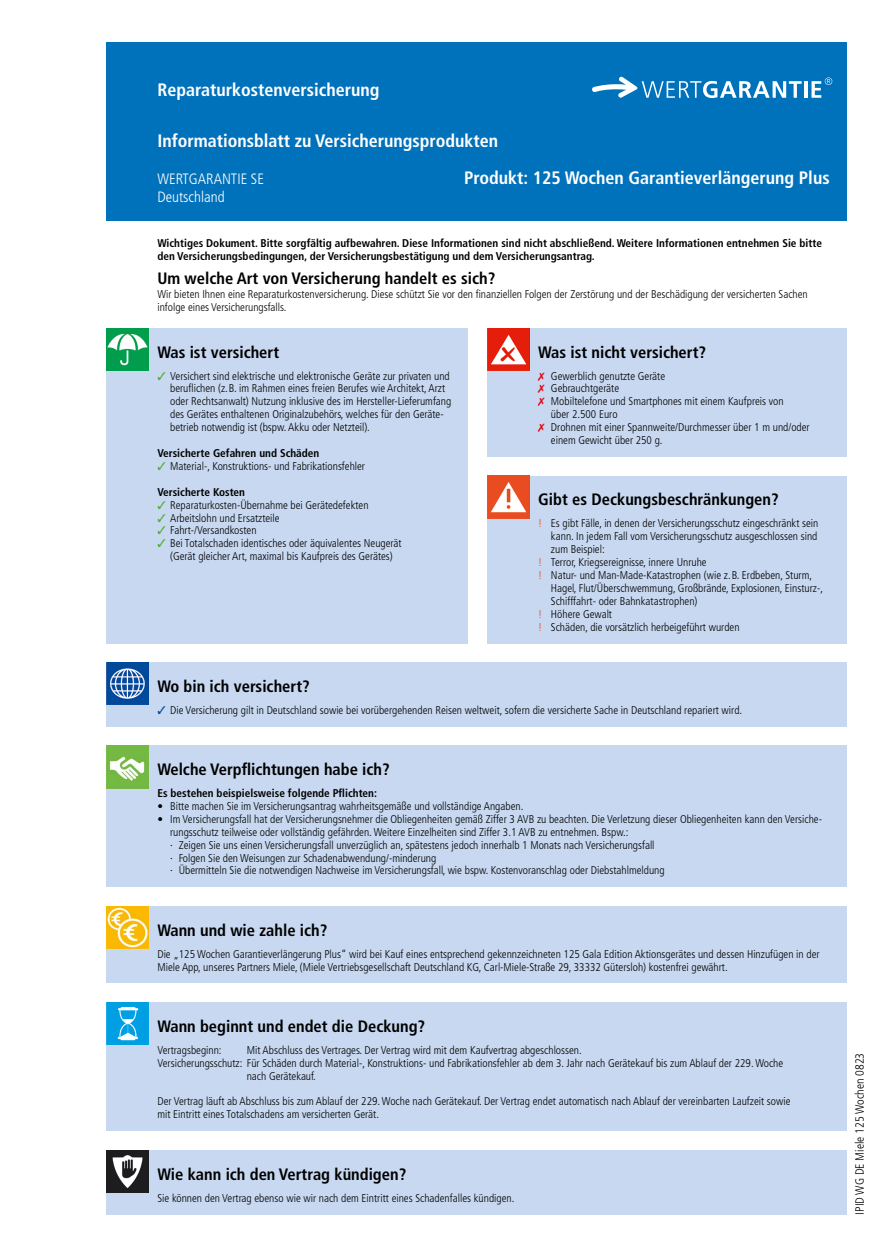
<style>
.page{position:relative;width:885px;height:1259px;background:#fff}
.page>*{position:absolute;margin:0;border:0;box-sizing:border-box;transform-origin:0 0}
.t1{font:700 condensed 18px "Frutiger LT Pro";color:#fff}
.t2{font:700 condensed 16.5px "Frutiger LT Pro";color:#000}
.t3{font:300 condensed 15px "Frutiger LT Pro";color:#fff}
.t4{font:300 condensed 12px "Frutiger LT Pro";color:#000}
.t5{font:300 condensed 11.25px/12.9px "Frutiger LT Pro";color:#000}
.t6{font:700 condensed 11.25px/12.9px "Frutiger LT Pro";color:#000}
.s1{color:#50ae2f}
.s2{color:#e3000b}
.s3{color:#e94c21}
.s4{color:#00499b}
</style>
<div class="page">
<div style="left:106px;top:328px;width:362px;height:315px;background:#c7d8f0"></div>
<img style="left:106px;top:328px;width:43px;height:43px">
<div style="left:106px;top:43px;width:740px;height:178px;background:#0071bb"></div>
<hr style="left:804px;top:81px;width:3px;height:17px;background:#fff">
<svg style="left:592px;top:77px;width:209px;height:21px"></svg>
<svg style="left:811px;top:77px;width:21px;height:21px"></svg>
<div style="left:487px;top:328px;width:359px;height:129px;background:#c7d8f0"></div>
<img style="left:487px;top:328px;width:42px;height:43px">
<div style="left:487px;top:476px;width:359px;height:167px;background:#c7d8f0"></div>
<img style="left:487px;top:476px;width:42px;height:42px">
<div style="left:106px;top:662px;width:740px;height:64px;background:#c7d8f0"></div>
<img style="left:106px;top:662px;width:43px;height:43px">
<div style="left:106px;top:745px;width:740px;height:142px;background:#c7d8f0"></div>
<img style="left:106px;top:745px;width:43px;height:43px">
<div style="left:106px;top:906px;width:740px;height:77px;background:#c7d8f0"></div>
<img style="left:106px;top:906px;width:43px;height:43px">
<div style="left:106px;top:1002px;width:740px;height:129px;background:#c7d8f0"></div>
<img style="left:106px;top:1002px;width:43px;height:43px">
<div style="left:106px;top:1150px;width:740px;height:64px;background:#c7d8f0"></div>
<img style="left:106px;top:1150px;width:43px;height:42px">
<h1 class="t1" style="left:157px;top:79px;width:223px">Reparaturkostenversicherung</h1>
<h1 class="t1" style="left:157px;top:130px;width:342px">Informationsblatt zu Versicherungsprodukten</h1>
<h3 class="t3" style="left:157px;top:170px;width:108px">WERTGARANTIE SE</h3>
<h1 class="t1" style="left:464px;top:167px;width:367px">Produkt: 125 Wochen Garantieverlängerung Plus</h1>
<h3 class="t3" style="left:157px;top:188px;width:69px">Deutschland</h3>
<p class="t6" style="left:157px;top:236px;width:666px">Wichtiges Dokument. Bitte sorgfältig aufbewahren. Diese Informationen sind nicht abschließend. Weitere Informationen entnehmen Sie bitte den Versicherungsbedingungen, der Versicherungsbestätigung und dem Versicherungsantrag.</p>
<h2 class="t2" style="left:157px;top:268px;width:339px">Um welche Art von Versicherung handelt es sich?</h2>
<p class="t5" style="left:157px;top:288px;width:651px">Wir bieten Ihnen eine Reparaturkostenversicherung. Diese schützt Sie vor den finanziellen Folgen der Zerstörung und der Beschädigung der versicherten Sachen infolge eines Versicherungsfalls.</p>
<h2 class="t2" style="left:157px;top:342px;width:123px">Was ist versichert</h2>
<p class="t5" style="left:170px;top:369px;width:282px;text-indent:-13px"><span class="s1">✓</span> Versichert sind elektrische und elektronische Geräte zur privaten und beruflichen (z. B. im Rahmen eines freien Berufes wie Architekt, Arzt oder Rechtsanwalt) Nutzung inklusive des im Hersteller-Lieferumfang des Gerätes enthaltenen Originalzubehörs, welches für den Geräte&shy;betrieb notwendig ist (bspw. Akku oder Netzteil).</p>
<p class="t6" style="left:157px;top:447px;width:163px">Versicherte Gefahren und Schäden</p>
<p class="t5" style="left:157px;top:460px;width:209px"><span class="s1">✓</span> Material-, Konstruktions- und Fabrikationsfehler</p>
<p class="t6" style="left:157px;top:485px;width:89px">Versicherte Kosten</p>
<p class="t5" style="left:157px;top:498px;width:213px"><span class="s1">✓</span> Reparaturkosten-Übernahme bei Gerätedefekten</p>
<p class="t5" style="left:157px;top:511px;width:124px"><span class="s1">✓</span> Arbeitslohn und Ersatzteile</p>
<p class="t5" style="left:157px;top:524px;width:101px"><span class="s1">✓</span> Fahrt-/Versandkosten</p>
<p class="t5" style="left:157px;top:537px;width:246px;text-align:center"><span class="s1">✓</span> Bei Totalschaden identisches oder äquivalentes Neugerät (Gerät gleicher Art, maximal bis Kaufpreis des Gerätes)</p>
<h2 class="t2" style="left:538px;top:342px;width:169px">Was ist nicht versichert?</h2>
<p class="t5" style="left:538px;top:369px;width:128px"><span class="s2">✗</span> Gewerblich genutzte Geräte</p>
<p class="t5" style="left:538px;top:382px;width:82px"><span class="s2">✗</span> Gebrauchtgeräte</p>
<p class="t5" style="left:538px;top:395px;width:247px"><span class="s2">✗</span> Mobiltelefone und Smartphones mit einem Kaufpreis von</p>
<p class="t5" style="left:551px;top:408px;width:68px">über 2.500 Euro</p>
<p class="t5" style="left:538px;top:421px;width:273px"><span class="s2">✗</span> Drohnen mit einer Spannweite/Durchmesser über 1 m und/oder</p>
<p class="t5" style="left:551px;top:434px;width:113px">einem Gewicht über 250 g.</p>
<h2 class="t2" style="left:538px;top:490px;width:242px">Gibt es Deckungsbeschränkungen?</h2>
<p class="t5" style="left:538px;top:517px;width:282px"><span class="s3">!</span> Es gibt Fälle, in denen der Versicherungsschutz eingeschränkt sein</p>
<p class="t5" style="left:551px;top:530px;width:268px">kann. In jedem Fall vom Versicherungsschutz ausgeschlossen sind</p>
<p class="t5" style="left:551px;top:543px;width:55px">zum Beispiel:</p>
<p class="t5" style="left:538px;top:556px;width:170px"><span class="s3">!</span> Terror, Kriegsereignisse, innere Unruhe</p>
<p class="t5" style="left:538px;top:569px;width:275px"><span class="s3">!</span> Natur- und Man-Made-Katastrophen (wie z. B. Erdbeben, Sturm,</p>
<p class="t5" style="left:551px;top:581px;width:273px">Hagel, Flut/Überschwemmung, Großbrände, Explosionen, Einsturz-,</p>
<p class="t5" style="left:551px;top:594px;width:148px">Schifffahrt- oder Bahnkatastrophen)</p>
<p class="t5" style="left:538px;top:607px;width:75px"><span class="s3">!</span> Höhere Gewalt</p>
<p class="t5" style="left:538px;top:620px;width:203px"><span class="s3">!</span> Schäden, die vorsätzlich herbeigeführt wurden</p>
<h2 class="t2" style="left:157px;top:676px;width:154px">Wo bin ich versichert?</h2>
<p class="t5" style="left:157px;top:703px;width:586px"><span class="s4">✓</span> Die Versicherung gilt in Deutschland sowie bei vorübergehenden Reisen weltweit, sofern die versicherte Sache in Deutschland repariert wird.</p>
<h2 class="t2" style="left:157px;top:759px;width:234px">Welche Verpflichtungen habe ich?</h2>
<p class="t6" style="left:157px;top:786px;width:221px">Es bestehen beispielsweise folgende Pflichten:</p>
<p class="t5" style="left:157px;top:799px;width:367px">• Bitte machen Sie im Versicherungsantrag wahrheitsgemäße und vollständige Angaben.</p>
<p class="t5" style="left:170px;top:812px;width:653px;text-indent:-13px">• Im Versicherungsfall hat der Versicherungsnehmer die Obliegenheiten gemäß Ziffer 3 AVB zu beachten. Die Verletzung dieser Obliegenheiten kann den Versiche&shy;rungsschutz teilweise oder vollständig gefährden. Weitere Einzelheiten sind Ziffer 3.1 AVB zu entnehmen. Bspw.:<br>· Zeigen Sie uns einen Versicherungsfall unverzüglich an, spätestens jedoch innerhalb 1 Monats nach Versicherungsfall<br>· Folgen Sie den Weisungen zur Schadenabwendung/-minderung<br>· Übermitteln Sie die notwendigen Nachweise im Versicherungsfall, wie bspw. Kostenvoranschlag oder Diebstahlmeldung</p>
<h2 class="t2" style="left:157px;top:920px;width:171px">Wann und wie zahle ich?</h2>
<p class="t5" style="left:157px;top:947px;width:663px">Die „125 Wochen Garantieverlängerung Plus“ wird bei Kauf eines entsprechend gekennzeichneten 125 Gala Edition Aktionsgerätes und dessen Hinzufügen in der<br>Miele App, unseres Partners Miele, (Miele Vertriebsgesellschaft Deutschland KG, Carl-Miele-Straße 29, 33332 Gütersloh) kostenfrei gewährt.</p>
<h2 class="t2" style="left:157px;top:1016px;width:269px">Wann beginnt und endet die Deckung?</h2>
<p class="t5" style="left:157px;top:1043px;width:66px">Vertragsbeginn:</p>
<p class="t5" style="left:247px;top:1043px;width:336px">Mit Abschluss des Vertrages. Der Vertrag wird mit dem Kaufvertrag abgeschlossen.</p>
<p class="t5" style="left:157px;top:1056px;width:627px">Versicherungsschutz: Für Schäden durch Material-, Konstruktions- und Fabrikationsfehler ab dem 3. Jahr nach Gerätekauf bis zum Ablauf der 229. Woche</p>
<p class="t5" style="left:247px;top:1069px;width:70px">nach Gerätekauf.</p>
<p class="t5" style="left:157px;top:1095px;width:634px">Der Vertrag läuft ab Abschluss bis zum Ablauf der 229. Woche nach Gerätekauf. Der Vertrag endet automatisch nach Ablauf der vereinbarten Laufzeit sowie mit Eintritt eines Totalschadens am versicherten Gerät.</p>
<h2 class="t2" style="left:157px;top:1164px;width:250px">Wie kann ich den Vertrag kündigen?</h2>
<p class="t5" style="left:157px;top:1191px;width:358px">Sie können den Vertrag ebenso wie wir nach dem Eintritt eines Schadenfalles kündigen.</p>
<p class="t4" style="left:852px;top:1214px;width:163px;rotate:-90deg">IPID WG DE Miele 125 Wochen 0823</p>
</div>
